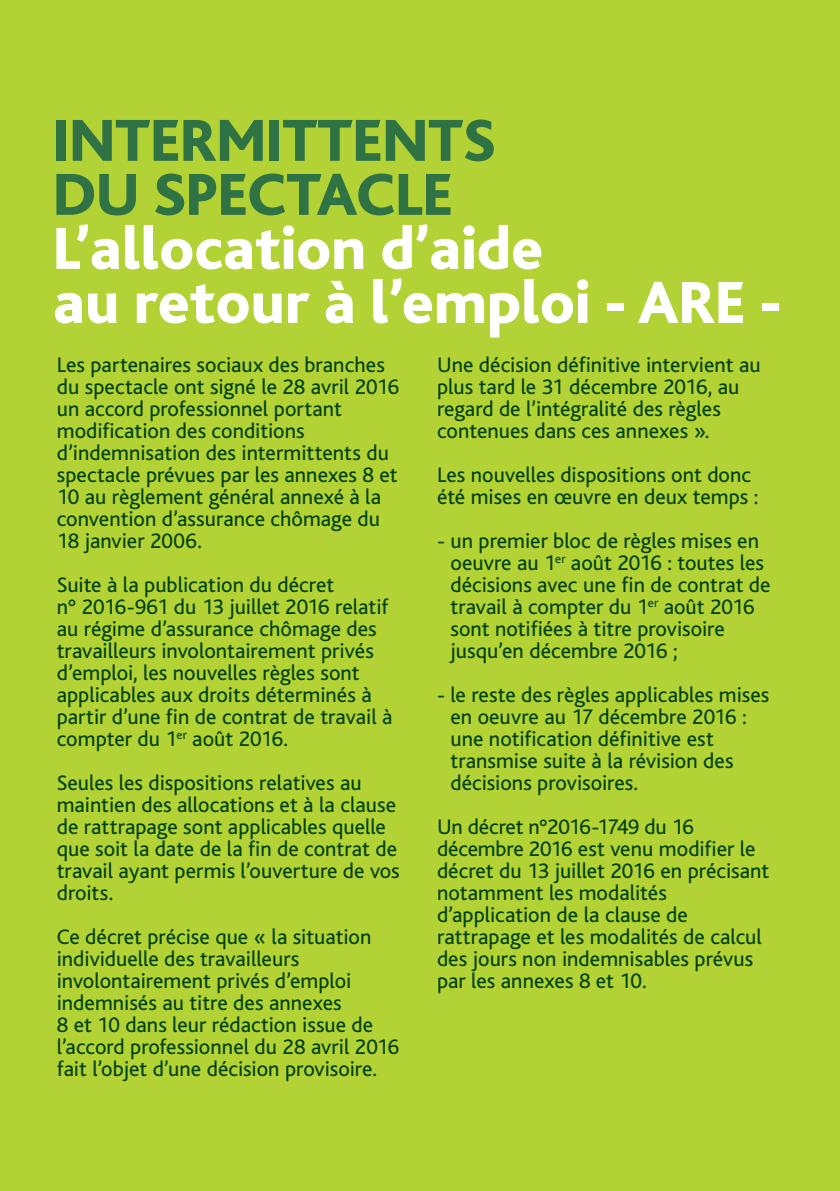
<style>
.page{position:relative;width:840px;height:1191px;background:#fff}
.page>*{position:absolute;margin:0;border:0;box-sizing:border-box;transform-origin:0 0}
.t1{font:800 62px/54px "Bliss";color:#fff}
.t2{font:800 62px/54px "Bliss";color:#2f7244}
.t3{font:22px/22px "Bliss";color:#004109}
</style>
<div class="page">
<div style="left:0;top:0;width:839px;height:1191px;background:#b3d235"></div>
<h1 class="t2" style="left:53px;top:115px;width:443px">INTERMITTENTS<br>DU SPECTACLE</h1>
<h1 class="t1" style="left:53px;top:223px;width:729px">L’allocation d’aide<br>au retour à l’emploi - ARE -</h1>
<p class="t3" style="left:57px;top:354px;width:344px">Les partenaires sociaux des branches du spectacle ont signé le 28 avril 2016 un accord professionnel portant modification des conditions d’indemnisation des intermittents du spectacle prévues par les annexes 8 et 10 au règlement général annexé à la convention d’assurance chômage du 18 janvier 2006.</p>
<p class="t3" style="left:57px;top:574px;width:337px">Suite à la publication du décret<br>n° 2016-961 du 13 juillet 2016 relatif au régime d’assurance chômage des travailleurs involontairement privés d’emploi, les nouvelles règles sont applicables aux droits déterminés à partir d’une fin de contrat de travail à compter du 1<sup>er</sup> août 2016.</p>
<p class="t3" style="left:57px;top:772px;width:344px">Seules les dispositions relatives au maintien des allocations et à la clause de rattrapage sont applicables quelle que soit la date de la fin de contrat de travail ayant permis l’ouverture de vos droits.</p>
<p class="t3" style="left:57px;top:926px;width:344px">Ce décret précise que « la situation individuelle des travailleurs involontairement privés d’emploi indemnisés au titre des annexes<br>8 et 10 dans leur rédaction issue de l’accord professionnel du 28 avril 2016 fait l’objet d’une décision provisoire.</p>
<p class="t3" style="left:437px;top:354px;width:325px">Une décision définitive intervient au plus tard le 31 décembre 2016, au regard de l’intégralité des règles contenues dans ces annexes ».</p>
<p class="t3" style="left:437px;top:464px;width:323px">Les nouvelles dispositions ont donc été mises en œuvre en deux temps :</p>
<p class="t3" style="left:450px;top:530px;width:321px;text-indent:-13px">- un premier bloc de règles mises en oeuvre au 1<sup>er</sup> août 2016 : toutes les décisions avec une fin de contrat de travail à compter du 1<sup>er</sup> août 2016 sont notifiées à titre provisoire jusqu’en décembre 2016 ;</p>
<p class="t3" style="left:450px;top:684px;width:320px;text-indent:-13px">- le reste des règles applicables mises en oeuvre au 17 décembre 2016 : une notification définitive est transmise suite à la révision des décisions provisoires.</p>
<p class="t3" style="left:437px;top:816px;width:334px">Un décret n°2016-1749 du 16 décembre 2016 est venu modifier le décret du 13 juillet 2016 en précisant notamment les modalités d’application de la clause de rattrapage et les modalités de calcul des jours non indemnisables prévus par les annexes 8 et 10.</p>
</div>
